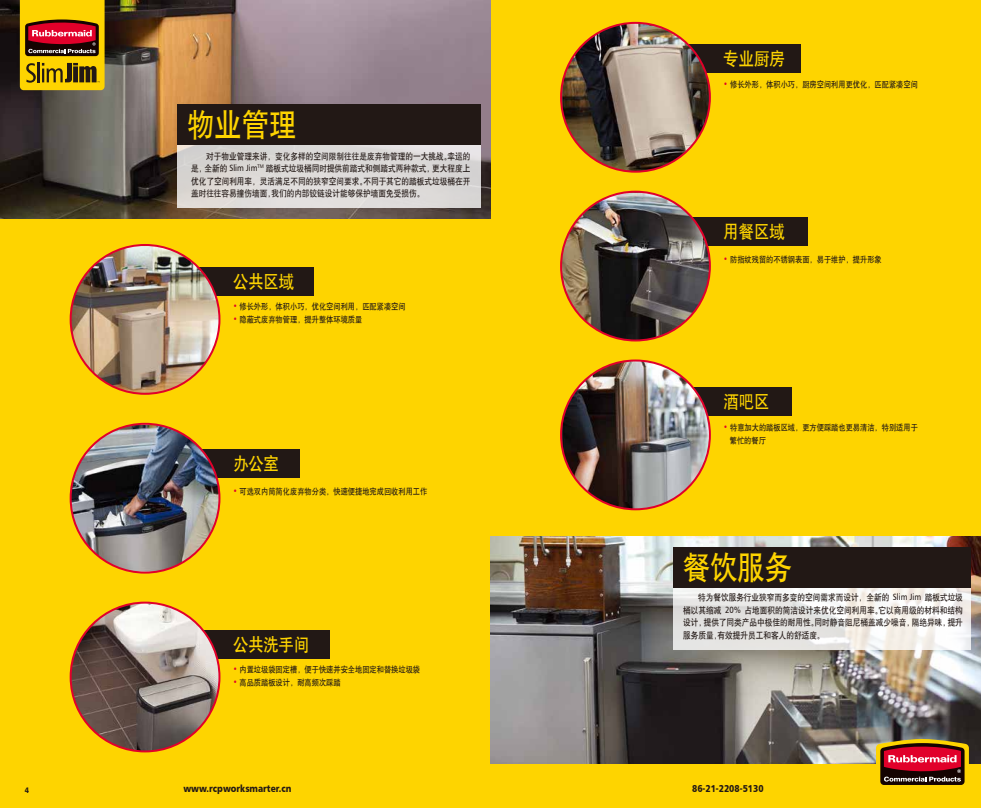
<style>
.page{position:relative;width:981px;height:808px;background:#fed400}
.page>*{position:absolute;margin:0;border:0;box-sizing:border-box;transform-origin:0 0}
.t1{font:32px "H Yb 1 gj";color:#fed400;scale:.85 1}
.t2{font:18px "H Yb 1 gj";color:#fed400;scale:.85 1}
.t3{font:10px "Humanist 777 BT Black B";color:#221815;scale:.85 1}
.t4{font:9px/12.5px "H Yb 1 gj";color:#221815;text-align:justify;scale:.85 1}
.t5{font:8.5px/13px "H Yb 1 gj";color:#221815;scale:.85 1}
.t6{font:8px "Humanist 777 BT Black B";color:#221815;scale:.85 1}
.s1{font-family:"Humanist 777 BT Roman B"}
.s2{font-family:"Humanist 777 BT Black B";color:#e1002a}
</style>
<div class="page">
<div style="left:677px;top:388px;width:115px;height:28px;background:#221815"></div>
<div style="left:183px;top:267px;width:131px;height:28px;background:#221815"></div>
<div style="left:187px;top:449px;width:113px;height:28px;background:#221815"></div>
<div style="left:189px;top:630px;width:140px;height:28px;background:#221815"></div>
<div style="left:672px;top:45px;width:129px;height:28px;background:#221815"></div>
<div style="left:677px;top:217px;width:131px;height:28px;background:#221815"></div>
<img style="left:0;top:0;width:490px;height:218px">
<img style="left:490px;top:537px;width:491px;height:227px">
<img style="left:561px;top:360px;width:149px;height:149px;border-radius:74px">
<img style="left:71px;top:424px;width:148px;height:149px;border-radius:74px">
<img style="left:71px;top:603px;width:148px;height:148px;border-radius:74px">
<img style="left:561px;top:23px;width:149px;height:149px;border-radius:74px">
<img style="left:561px;top:192px;width:149px;height:148px;border-radius:74px">
<img style="left:71px;top:246px;width:148px;height:148px">
<div style="left:177px;top:125px;width:303px;height:83px;background:#dddad8"></div>
<div style="left:177px;top:104px;width:303px;height:41px;background:#221815"></div>
<svg style="left:876px;top:739px;width:93px;height:46px;background:#9a412c"></svg>
<svg style="left:20px;top:0;width:85px;height:90px"></svg>
<svg style="left:673px;top:587px;width:298px;height:62px;background:#eae9e6"></svg>
<div style="left:673px;top:547px;width:298px;height:40px;background:#221815"></div>
<p class="t6" style="left:25px;top:785px;width:6px">4</p>
<h1 class="t1" style="left:187px;top:109px;width:130px">物业管理</h1>
<p class="t4" style="left:191px;top:150px;width:330px;text-indent:15px">对于物业管理来讲，变化多样的空间限制往往是废弃物管理的一大挑战。幸运的是，全新的 <span class="s1">Slim Jim</span><sup>TM</sup> 踏板式垃圾桶同时提供前踏式和侧踏式两种款式，更大程度上优化了空间利用率，灵活满足不同的狭窄空间要求。不同于其它的踏板式垃圾桶在开盖时往往容易撞伤墙面，我们的内部铰链设计能够保护墙面免受损伤。</p>
<h2 class="t2" style="left:233px;top:272px;width:73px">公共区域</h2>
<p class="t5" style="left:233px;top:300px;width:205px"><span class="s2">•</span> 修长外形，体积小巧，优化空间利用，匹配紧凑空间</p>
<p class="t5" style="left:233px;top:313px;width:154px"><span class="s2">•</span> 隐蔽式废弃物管理，提升整体环境质量</p>
<h2 class="t2" style="left:233px;top:454px;width:56px">办公室</h2>
<p class="t5" style="left:233px;top:485px;width:230px"><span class="s2">•</span> 可选双内筒简化废弃物分类，快速便捷地完成回收利用工作</p>
<h2 class="t2" style="left:233px;top:635px;width:91px">公共洗手间</h2>
<p class="t5" style="left:233px;top:663px;width:222px"><span class="s2">•</span> 内置垃圾袋固定槽，便于快速并安全地固定和替换垃圾袋</p>
<p class="t5" style="left:233px;top:676px;width:128px"><span class="s2">•</span> 高品质踏板设计，耐高频次踩踏</p>
<h2 class="t2" style="left:723px;top:49px;width:74px">专业厨房</h2>
<p class="t5" style="left:723px;top:78px;width:230px"><span class="s2">•</span> 修长外形，体积小巧，厨房空间利用更优化，匹配紧凑空间</p>
<h2 class="t2" style="left:723px;top:222px;width:74px">用餐区域</h2>
<p class="t5" style="left:723px;top:253px;width:188px"><span class="s2">•</span> 防指纹残留的不锈钢表面，易于维护，提升形象</p>
<h2 class="t2" style="left:723px;top:393px;width:56px">酒吧区</h2>
<p class="t5" style="left:730px;top:421px;width:223px;text-indent:-6px"><span class="s2">•</span> 特意加大的踏板区域，更方便踩踏也更易清洁，特别适用于繁忙的餐厅</p>
<h1 class="t1" style="left:683px;top:551px;width:130px">餐饮服务</h1>
<p class="t4" style="left:683px;top:591px;width:331px;text-indent:15px">特为餐饮服务行业狭窄而多变的空间需求而设计，全新的 <span class="s1">Slim Jim</span> 踏板式垃圾桶以其缩减 <span class="s1">20%</span> 占地面积的简洁设计来优化空间利用率。它以商用级的材料和结构设计，提供了同类产品中极佳的耐用性。同时静音阻尼桶盖减少噪音，隔绝异味，提升服务质量，有效提升员工和客人的舒适度。</p>
<p class="t3" style="left:183px;top:782px;width:129px">www.rcpworksmarter.cn</p>
<p class="t3" style="left:692px;top:782px;width:86px">86-21-2208-5130</p>
</div>
